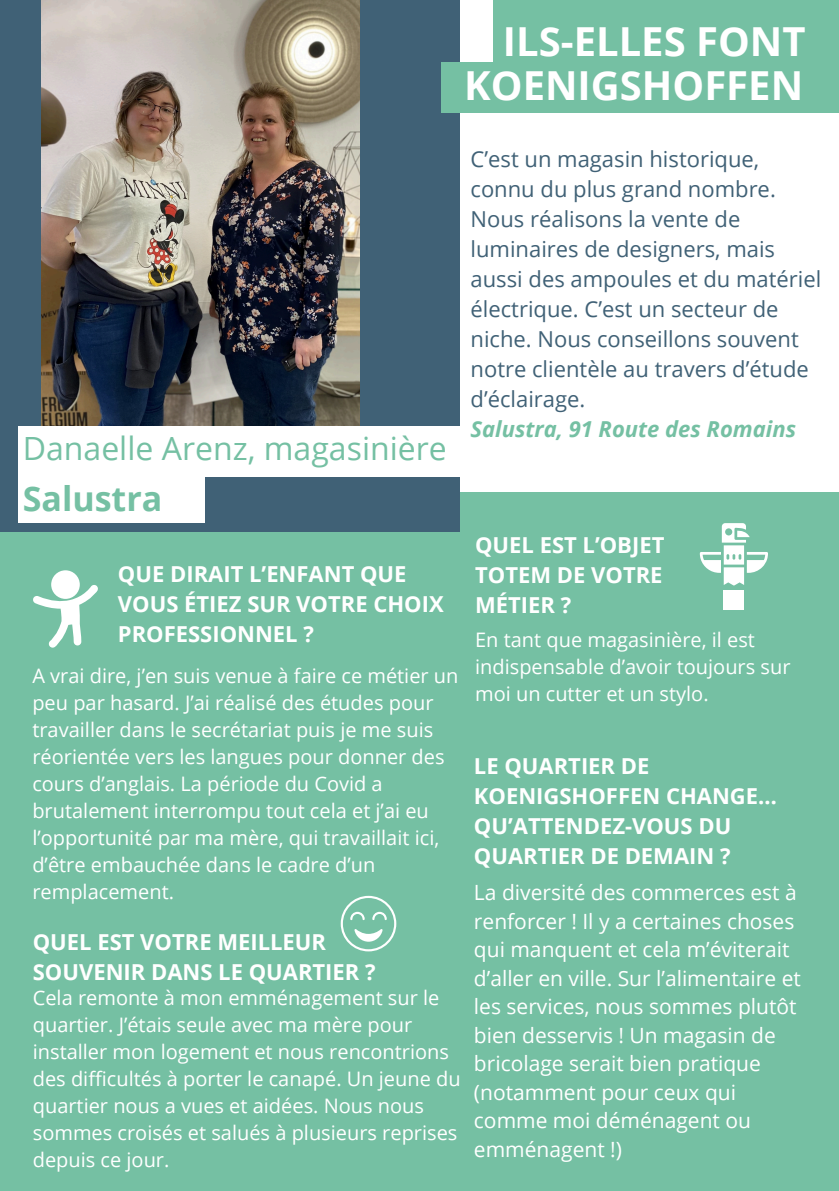
<style>
.page{position:relative;width:839px;height:1191px;background:#fff}
.page>*{position:absolute;margin:0;border:0;box-sizing:border-box;transform-origin:0 0}
.t1{font:700 40px "Open Sans";color:#fff}
.t2{font:700 34px "Open Sans";color:#75c0a3}
.t3{font:32px "Open Sans";color:#75c0a3}
.t4{font:22px/30px "Open Sans";color:#406176}
.t5{font:700 22px/30px "Open Sans";color:#fff}
.t6{font:italic 700 22px "Open Sans";color:#75c0a3}
.t7{font:21px/28.6px "Open Sans";color:#fff}
.t8{font:20px/27px "Open Sans";color:#fff}
</style>
<div class="page">
<div style="left:0;top:493px;width:838px;height:698px;background:#75c0a3"></div>
<div style="left:0;top:0;width:459px;height:532px;background:#406176"></div>
<svg style="left:33px;top:570px;width:65px;height:78px"></svg>
<svg style="left:341px;top:896px;width:55px;height:55px"></svg>
<div style="left:723px;top:590px;width:21px;height:20px;background:#fff"></div>
<svg style="left:699px;top:523px;width:69px;height:63px"></svg>
<div style="left:18px;top:426px;width:448px;height:51px;background:#fff"></div>
<div style="left:18px;top:472px;width:187px;height:51px;background:#fff"></div>
<img style="left:41px;top:0;width:318px;height:426px">
<div style="left:493px;top:0;width:345px;height:66px;background:#75c0a3"></div>
<div style="left:441px;top:62px;width:397px;height:51px;background:#75c0a3"></div>
<h4 class="t1" style="left:503px;top:13px;width:304px">ILS-ELLES FONT</h4>
<p class="t1" style="left:464px;top:57px;width:340px">KOENIGSHOFFEN</p>
<h4 class="t3" style="left:23px;top:426px;width:425px">Danaelle Arenz, magasinière</h4>
<p class="t2" style="left:23px;top:474px;width:141px">Salustra</p>
<p class="t5" style="left:118px;top:559px;width:327px">QUE DIRAIT L’ENFANT QUE<br>VOUS ÉTIEZ SUR VOTRE CHOIX<br>PROFESSIONNEL ?</p>
<h1 class="t8" style="left:32px;top:662px;width:427px">A vrai dire, j’en suis venue à faire ce métier un peu par hasard. J’ai réalisé des études pour travailler dans le secrétariat puis je me suis réorientée vers les langues pour donner des cours d’anglais. La période du Covid a brutalement interrompu tout cela et j’ai eu l’opportunité par ma mère, qui travaillait ici, d’être embauchée dans le cadre d’un remplacement.</h1>
<h3 class="t5" style="left:33px;top:926px;width:344px">QUEL EST VOTRE MEILLEUR<br>SOUVENIR DANS LE QUARTIER ?</h3>
<p class="t8" style="left:33px;top:983px;width:429px">Cela remonte à mon emménagement sur le quartier. J’étais seule avec ma mère pour installer mon logement et nous rencontrions des difficultés à porter le canapé. Un jeune du quartier nous a vues et aidées. Nous nous sommes croisés et salués à plusieurs reprises depuis ce jour.</p>
<h2 class="t4" style="left:470px;top:143px;width:352px">C’est un magasin historique, connu du plus grand nombre.<br>Nous réalisons la vente de luminaires de designers, mais aussi des ampoules et du matériel électrique. C’est un secteur de niche. Nous conseillons souvent notre clientèle au travers d’étude d’éclairage.</h2>
<h1 class="t6" style="left:470px;top:413px;width:327px">Salustra, 91 Route des Romains</h1>
<h4 class="t5" style="left:475px;top:530px;width:191px;text-align:justify">QUEL EST L’OBJET TOTEM DE VOTRE MÉTIER ?</h4>
<p class="t8" style="left:475px;top:626px;width:317px">En tant que magasinière, il est indispensable d’avoir toujours sur moi un cutter et un stylo.</p>
<p class="t5" style="left:474px;top:751px;width:304px">LE QUARTIER DE<br>KOENIGSHOFFEN CHANGE…<br>QU’ATTENDEZ-VOUS DU<br>QUARTIER DE DEMAIN ?</p>
<p class="t7" style="left:474px;top:878px;width:328px">La diversité des commerces est à renforcer ! Il y a certaines choses qui manquent et cela m’éviterait d’aller en ville. Sur l’alimentaire et les services, nous sommes plutôt bien desservis ! Un magasin de bricolage serait bien pratique (notamment pour ceux qui comme moi déménagent ou emménagent !)</p>
</div>
